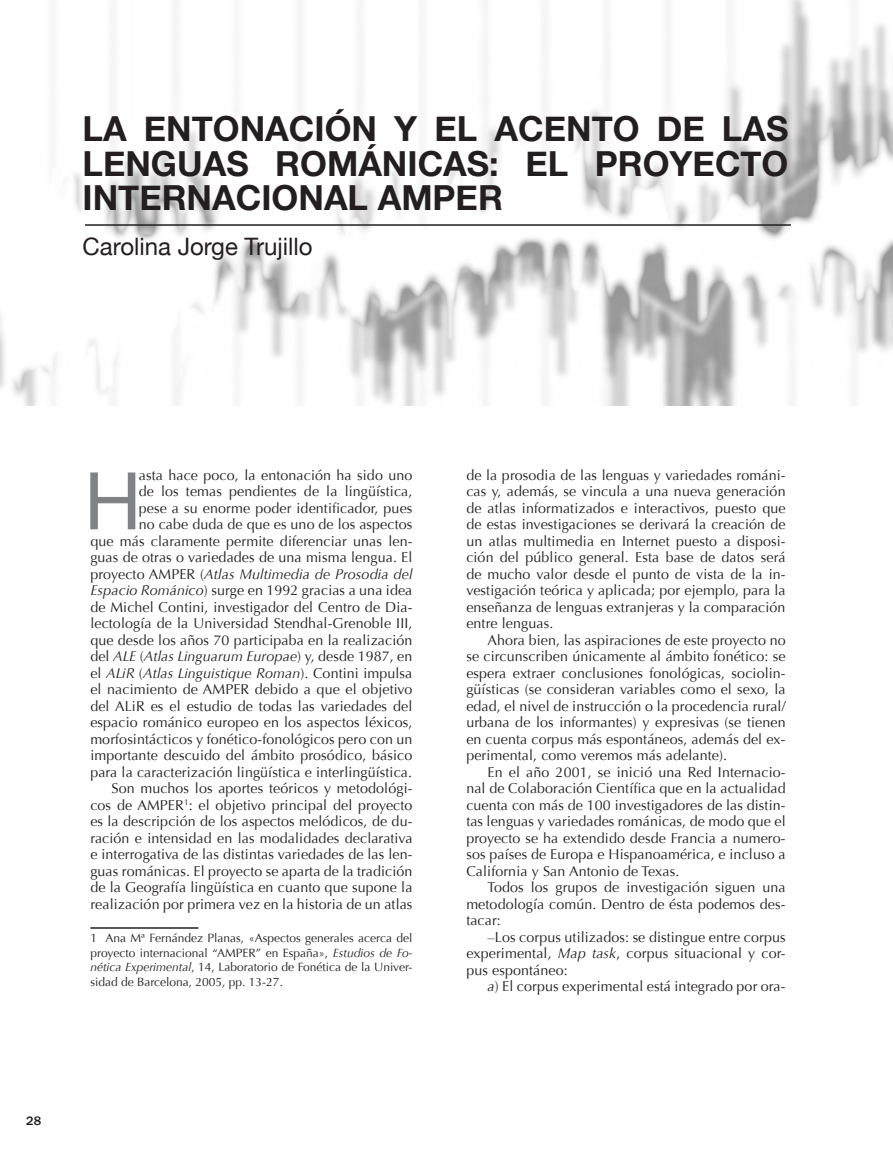
<style>
.page{position:relative;width:893px;height:1149px;background:#fff}
.page>*{position:absolute;margin:0;border:0;box-sizing:border-box;transform-origin:0 0}
.t1{font:79.5px "Helvetica Neue";color:#808285}
.t2{font:700 34.5px/34.5px "Helvetica Neue";color:#231f20;text-align:justify}
.t3{font:24px "Helvetica Neue";color:#231f20}
.t4{font:14.25px/16.5px "Optima";letter-spacing:.01em;color:#231f20;text-align:justify}
.t5{font:500 12.75px "ITC Franklin Gothic Std";color:#231f20}
.t6{font:12px/14.4px "Optima";color:#231f20;text-align:justify}
.s1{font-style:italic}
</style>
<div class="page">
<img style="left:0;top:0;width:893px;height:406px">
<hr style="left:90px;top:926px;width:108px;height:2px;background:#231f20">
<hr style="left:85px;top:224px;width:706px;height:2px;background:#231f20">
<h2 class="t2" style="left:83px;top:111px;width:707px">LA ENTONACIÓN Y EL ACENTO DE LAS LENGUAS ROMÁNICAS: EL PROYECTO INTERNACIONAL AMPER</h2>
<h3 class="t3" style="left:83px;top:232px;width:231px">Carolina Jorge Trujillo</h3>
<p class="t4" style="left:90px;top:466px;width:324px;text-align:right">asta hace poco, la entonación ha sido uno<br>de los temas pendientes de la lingüística,<br>pese a su enorme poder identificador, pues<br>no cabe duda de que es uno de los aspectos<br>que más claramente permite diferenciar unas len&shy;guas de otras o variedades de una misma lengua. El proyecto AMPER (<span class="s1">Atlas Multimedia de Prosodia del Espacio Románico</span>) surge en 1992 gracias a una idea de Michel Contini, investigador del Centro de Dia&shy;lectología de la Universidad Stendhal-Grenoble III, que desde los años 70 participaba en la realización del <span class="s1">ALE</span> (<span class="s1">Atlas Linguarum Europae</span>) y, desde 1987, en el <span class="s1">ALiR</span> (<span class="s1">Atlas Linguistique Roman</span>). Contini impulsa el nacimiento de AMPER debido a que el objetivo del ALiR es el estudio de todas las variedades del espacio románico europeo en los aspectos léxicos, morfosintácticos y fonético-fonológicos pero con un importante descuido del ámbito prosódico, básico para la caracterización lingüística e interlingüística.<br>Son muchos los aportes teóricos y metodológi&shy;cos de AMPER : el objetivo principal del proyecto es la descripción de los aspectos melódicos, de du&shy;ración e intensidad en las modalidades declarativa e interrogativa de las distintas variedades de las len&shy;guas románicas. El proyecto se aparta de la tradición de la Geografía lingüística en cuanto que supone la realización por primera vez en la historia de un atlas</p>
<p class="t6" style="left:90px;top:931px;width:324px;text-indent:15px">Ana Mª Fernández Planas, «Aspectos generales acerca del proyecto internacional “AMPER” en España», <span class="s1">Estudios de Fo&shy;nética Experimental</span>, 14, Laboratorio de Fonética de la Univer&shy;sidad de Barcelona, 2005, pp. 13-27.</p>
<h1 class="t1" style="left:84px;top:453px;width:59px">H</h1>
<p class="t5" style="left:26px;top:1113px;width:9px">28</p>
<p class="t4" style="left:466px;top:466px;width:321px">de la prosodia de las lenguas y variedades románi&shy;cas y, además, se vincula a una nueva generación de atlas informatizados e interactivos, puesto que de estas investigaciones se derivará la creación de un atlas multimedia en Internet puesto a disposi&shy;ción del público general. Esta base de datos será de mucho valor desde el punto de vista de la in&shy;vestigación teórica y aplicada; por ejemplo, para la enseñanza de lenguas extranjeras y la comparación entre lenguas.</p>
<p class="t4" style="left:466px;top:631px;width:321px;text-indent:21px">Ahora bien, las aspiraciones de este proyecto no se circunscriben únicamente al ámbito fonético: se espera extraer conclusiones fonológicas, sociolin&shy;güísticas (se consideran variables como el sexo, la edad, el nivel de instrucción o la procedencia rural/ urbana de los informantes) y expresivas (se tienen en cuenta corpus más espontáneos, además del ex&shy;perimental, como veremos más adelante).</p>
<p class="t4" style="left:466px;top:763px;width:321px;text-indent:21px">En el año 2001, se inició una Red Internacio&shy;nal de Colaboración Científica que en la actualidad cuenta con más de 100 investigadores de las distin&shy;tas lenguas y variedades románicas, de modo que el proyecto se ha extendido desde Francia a numero&shy;sos países de Europa e Hispanoamérica, e incluso a California y San Antonio de Texas.</p>
<p class="t4" style="left:466px;top:879px;width:321px;text-indent:21px">Todos los grupos de investigación siguen una metodología común. Dentro de ésta podemos des&shy;tacar:</p>
<p class="t4" style="left:466px;top:928px;width:321px;text-indent:21px">–Los corpus utilizados: se distingue entre corpus experimental, <span class="s1">Map task</span>, corpus situacional y cor&shy;pus espontáneo:</p>
<p class="t4" style="left:488px;top:978px;width:299px"><span class="s1">a</span>) El corpus experimental está integrado por ora-</p>
</div>
